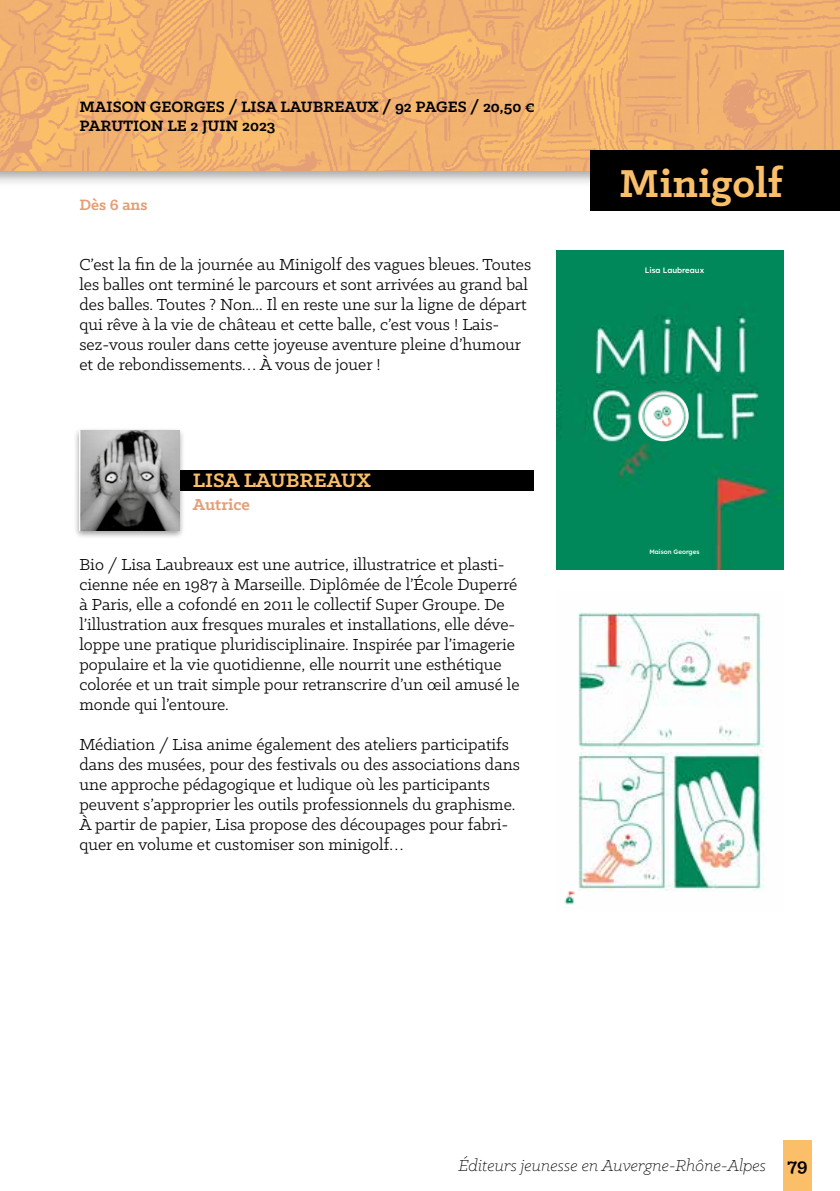
<style>
.page{position:relative;width:840px;height:1191px;background:#fff}
.page>*{position:absolute;margin:0;border:0;box-sizing:border-box;transform-origin:0 0}
.t1{font:700 44px "Klinic Slab";color:#fbbf6a}
.t2{font:700 22px "Klinic Slab";color:#fbbf6a}
.t3{font:18px/20px "Klinic Slab";color:#000}
.t4{font:italic 300 18px "Klinic Slab";color:#000}
.t5{font:700 18px "Klinic Slab";color:#e49e76}
.t6{font:700 17px/19px "Klinic Slab";color:#000}
.t7{font:700 17px "Klinic Slab";color:#e49e76}
.t8{font:500 7.8px "Lexend";color:#fff}
.t9{font:500 6.4px "Lexend";color:#fff}
.t10{font:500 3.4px "Lexend";color:#fff}
.s1{font-weight:700;font-style:normal;font-size:20px}
</style>
<div class="page">
<div style="left:0;top:0;width:839px;height:188px;background:#000;opacity:.4"></div>
<img style="left:0;top:0;width:839px;height:170px">
<div style="left:782px;top:1140px;width:29px;height:51px;background:#fbbf6a"></div>
<div style="left:590px;top:150px;width:249px;height:60px;background:#000"></div>
<img style="left:556px;top:250px;width:226px;height:320px">
<div style="left:634px;top:388px;width:57px;height:53px;background:#000;opacity:.5"></div>
<img style="left:578px;top:612px;width:186px;height:279px">
<img style="left:564px;top:891px;width:11px;height:14px">
<div style="left:128px;top:470px;width:405px;height:20px;background:#000"></div>
<div style="left:73px;top:427px;width:112px;height:112px;background:#000;opacity:.4"></div>
<img style="left:79px;top:430px;width:100px;height:100px">
<p class="t6" style="left:79px;top:97px;width:457px">MAISON GEORGES / LISA LAUBREAUX / 92 PAGES / 20,50 €<br>PARUTION LE 2 JUIN 2023</p>
<p class="t7" style="left:79px;top:194px;width:69px">Dès 6 ans</p>
<p class="t3" style="left:79px;top:254px;width:453px">C’est la fin de la journée au Minigolf des vagues bleues. Toutes les balles ont terminé le parcours et sont arrivées au grand bal des balles. Toutes ? Non... Il en reste une sur la ligne de départ qui rêve à la vie de château et cette balle, c’est vous ! Lais&shy;sez-vous rouler dans cette joyeuse aventure pleine d’humour et de rebondissements… À vous de jouer !</p>
<p class="t2" style="left:193px;top:466px;width:179px">LISA LAUBREAUX</p>
<p class="t5" style="left:193px;top:493px;width:58px">Autrice</p>
<p class="t3" style="left:79px;top:554px;width:441px">Bio / Lisa Laubreaux est une autrice, illustratrice et plasti&shy;cienne née en 1987 à Marseille. Diplômée de l’École Duperré à Paris, elle a cofondé en 2011 le collectif Super Groupe. De l’illustration aux fresques murales et installations, elle déve&shy;loppe une pratique pluridisciplinaire. Inspirée par l’imagerie populaire et la vie quotidienne, elle nourrit une esthétique colorée et un trait simple pour retranscrire d’un œil amusé le monde qui l’entoure.</p>
<p class="t3" style="left:79px;top:734px;width:441px">Médiation / Lisa anime également des ateliers participatifs dans des musées, pour des festivals ou des associations dans une approche pédagogique et ludique où les participants peuvent s’approprier les outils professionnels du graphisme.<br>À partir de papier, Lisa propose des découpages pour fabri&shy;quer en volume et customiser son minigolf…</p>
<p class="t10" style="left:568px;top:897px;width:4px">8</p>
<h1 class="t1" style="left:618px;top:154px;width:165px">Minigolf</h1>
<p class="t8" style="left:644px;top:265px;width:61px">Lisa Laubreaux</p>
<p class="t9" style="left:649px;top:546px;width:52px">Maison Georges</p>
<p class="t4" style="left:458px;top:1153px;width:350px">Éditeurs jeunesse en Auvergne-Rhône-Alpes <span class="s1">79</span></p>
</div>
